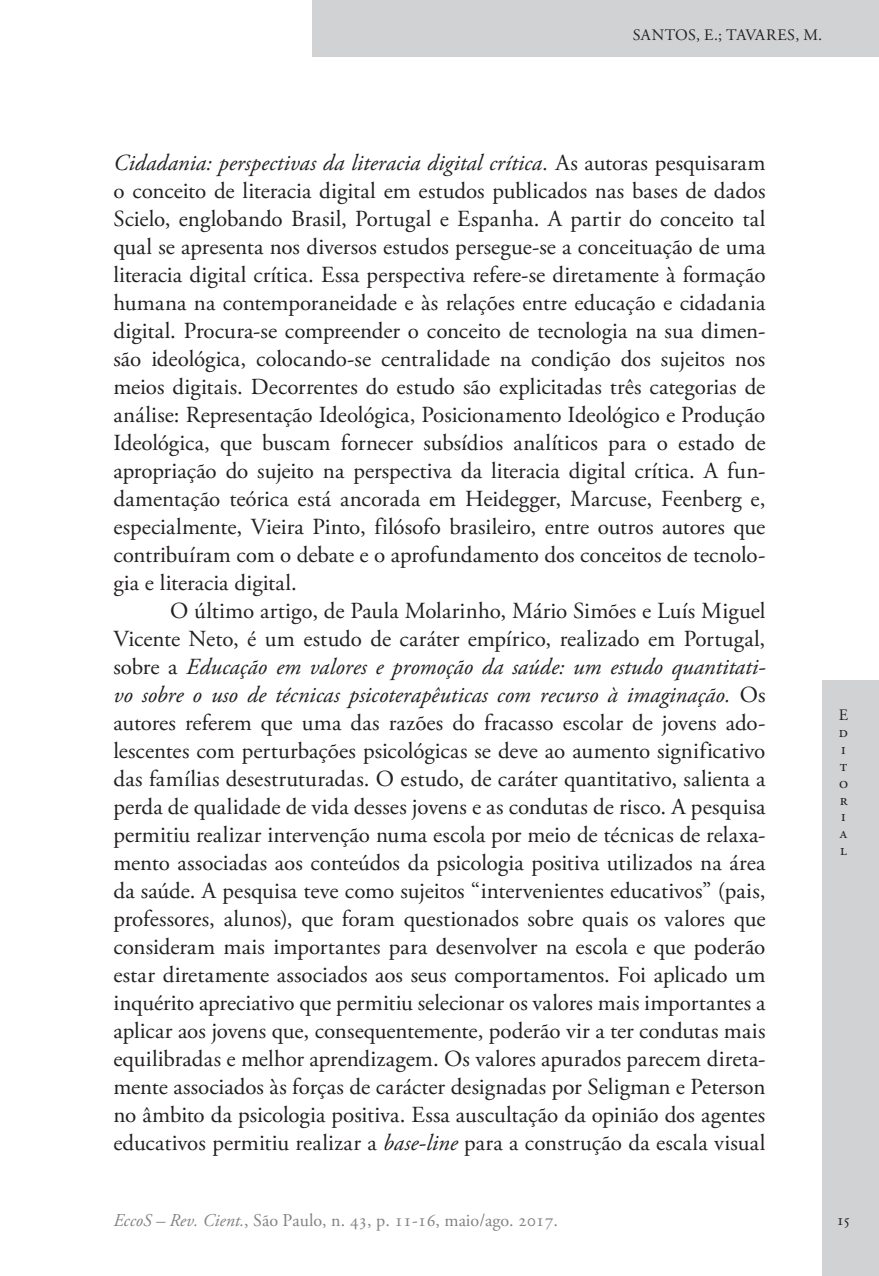
<style>
.page{position:relative;width:879px;height:1276px;background:#fff}
.page>*{position:absolute;margin:0;border:0;box-sizing:border-box;transform-origin:0 0}
.Ec_Normal{font:23px/28px "Adobe Garamond Pro";color:#231f20;text-align:justify}
.t1{font:18px "Adobe Garamond Pro";color:#808285}
.t2{font:16px/16.8px "Adobe Garamond Pro";letter-spacing:.015em;color:#231f20}
.s1{font-style:italic}
</style>
<div class="page">
<div style="left:312px;top:0;width:567px;height:57px;background:#d1d2d4"></div>
<div style="left:822px;top:680px;width:57px;height:596px;background:#d1d2d4"></div>
<p class="t2" style="left:633px;top:27px;width:191px">SANTOS, E.; TAVARES, M.</p>
<p class="Ec_Normal" style="left:113px;top:150px;width:654px"><span class="s1">Cidadania: perspectivas da literacia digital crítica.</span> As autoras pesquisaram o conceito de literacia digital em estudos publicados nas bases de dados Scielo, englobando Brasil, Portugal e Espanha. A partir do conceito tal qual se apresenta nos diversos estudos persegue-se a conceituação de uma literacia digital crítica. Essa perspectiva refere-se diretamente à formação humana na contemporaneidade e às relações entre educação e cidadania digital. Procura-se compreender o conceito de tecnologia na sua dimen&shy;são ideológica, colocando-se centralidade na condição dos sujeitos nos meios digitais. Decorrentes do estudo são explicitadas três categorias de análise: Representação Ideológica, Posicionamento Ideológico e Produção Ideológica, que buscam fornecer subsídios analíticos para o estado de apropriação do sujeito na perspectiva da literacia digital crítica. A fun&shy;damentação teórica está ancorada em Heidegger, Marcuse, Feenberg e, especialmente, Vieira Pinto, filósofo brasileiro, entre outros autores que contribuíram com o debate e o aprofundamento dos conceitos de tecnolo&shy;gia e literacia digital.</p>
<p class="Ec_Normal" style="left:113px;top:598px;width:654px;text-indent:57px">O último artigo, de Paula Molarinho, Mário Simões e Luís Miguel Vicente Neto, é um estudo de caráter empírico, realizado em Portugal, sobre a <span class="s1">Educação em valores e promoção da saúde: um estudo quantitati&shy;vo sobre o uso de técnicas psicoterapêuticas com recurso à imaginação.</span> Os autores referem que uma das razões do fracasso escolar de jovens ado&shy;lescentes com perturbações psicológicas se deve ao aumento significativo das famílias desestruturadas. O estudo, de caráter quantitativo, salienta a perda de qualidade de vida desses jovens e as condutas de risco. A pesquisa permitiu realizar intervenção numa escola por meio de técnicas de relaxa&shy;mento associadas aos conteúdos da psicologia positiva utilizados na área da saúde. A pesquisa teve como sujeitos “intervenientes educativos” (pais, professores, alunos), que foram questionados sobre quais os valores que consideram mais importantes para desenvolver na escola e que poderão estar diretamente associados aos seus comportamentos. Foi aplicado um inquérito apreciativo que permitiu selecionar os valores mais importantes a aplicar aos jovens que, consequentemente, poderão vir a ter condutas mais equilibradas e melhor aprendizagem. Os valores apurados parecem direta&shy;mente associados às forças de carácter designadas por Seligman e Peterson no âmbito da psicologia positiva. Essa auscultação da opinião dos agentes educativos permitiu realizar a <span class="s1">base-line</span> para a construção da escala visual</p>
<p class="t2" style="left:839px;top:707px;width:11px">E d i t o r i a l</p>
<p class="t1" style="left:113px;top:1209px;width:446px"><span class="s1">EccoS – Rev. Cient.</span>, São Paulo, n. 43, p. 11-16, maio/ago. 2017.</p>
<p class="t2" style="left:836px;top:1212px;width:16px">15</p>
</div>
